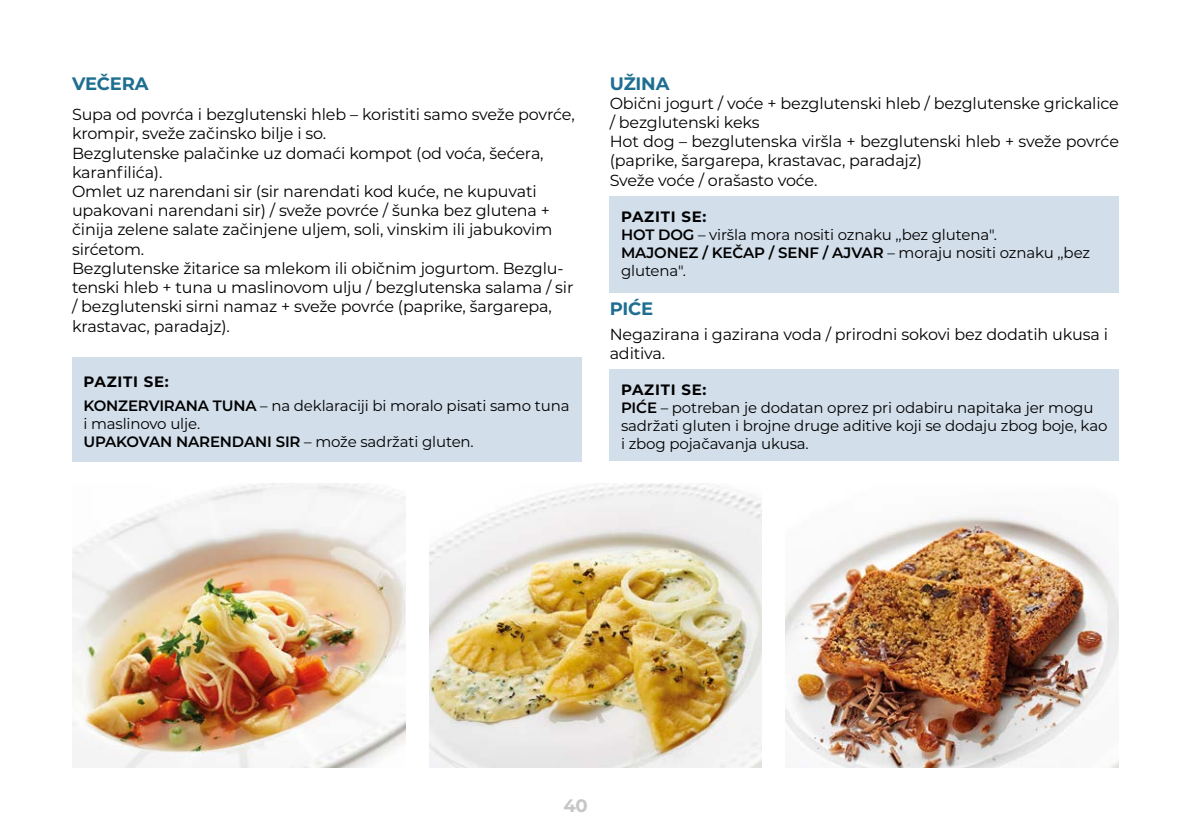
<style>
.page{position:relative;width:1191px;height:840px;background:#fff}
.page>*{position:absolute;margin:0;border:0;box-sizing:border-box;transform-origin:0 0}
.t1{font:700 18px "Montserrat";letter-spacing:-.01em;color:#1d6e90}
.t2{font:700 18px "Montserrat";color:#c6c6c5}
.t3{font:16px/19.2px "Montserrat";letter-spacing:-.01em;color:#000}
.t4{font:15px/18px "Montserrat";letter-spacing:-.01em;color:#000}
.s1{font-weight:700}
.s2{font-weight:600}
</style>
<div class="page">
<div style="left:72px;top:357px;width:509px;height:105px;background:#d2deea"></div>
<div style="left:609px;top:196px;width:510px;height:97px;background:#d2deea"></div>
<div style="left:609px;top:369px;width:510px;height:91px;background:#d2deea"></div>
<img style="left:72px;top:483px;width:333px;height:284px">
<img style="left:429px;top:483px;width:333px;height:284px">
<img style="left:786px;top:512px;width:333px;height:255px">
<p class="t1" style="left:72px;top:70px;width:78px">VEČERA</p>
<p class="t3" style="left:72px;top:104px;width:504px">Supa od povrća i bezglutenski hleb – koristiti samo sveže povrće, krompir, sveže začinsko bilje i so.<br>Bezglutenske palačinke uz domaći kompot (od voća, šećera, karanfilića).<br>Omlet uz narendani sir (sir narendati kod kuće, ne kupuvati upakovani narendani sir) / sveže povrće / šunka bez glutena + činija zelene salate začinjene uljem, soli, vinskim ili jabukovim sirćetom.<br>Bezglutenske žitarice sa mlekom ili običnim jogurtom. Bezglu&shy;tenski hleb + tuna u maslinovom ulju / bezglutenska salama / sir / bezglutenski sirni namaz + sveže povrće (paprike, šargarepa, krastavac, paradajz).</p>
<p class="t4" style="left:83px;top:369px;width:487px;line-height:23.6px"><span class="s1">PAZITI SE:<br></span><span class="s2">KONZERVIRANA TUNA</span> – na deklaraciji bi moralo pisati samo tuna</p>
<p class="t4" style="left:83px;top:414px;width:392px">i maslinovo ulje.<br><span class="s2">UPAKOVAN NARENDANI SIR</span> – može sadržati gluten.</p>
<p class="t1" style="left:609px;top:70px;width:61px">UŽINA</p>
<p class="t3" style="left:609px;top:93px;width:511px">Obični jogurt / voće + bezglutenski hleb / bezglutenske grickalice / bezglutenski keks<br>Hot dog – bezglutenska viršla + bezglutenski hleb + sveže povrće (paprike, šargarepa, krastavac, paradajz)<br>Sveže voće / orašasto voće.</p>
<p class="t4" style="left:621px;top:207px;width:470px"><span class="s1">PAZITI SE:<br></span><span class="s2">HOT DOG</span> – viršla mora nositi oznaku ,,bez glutena".<br><span class="s2">MAJONEZ / KEČAP / SENF / AJVAR</span> – moraju nositi oznaku ,,bez glutena".</p>
<p class="t1" style="left:609px;top:296px;width:45px">PIĆE</p>
<p class="t3" style="left:609px;top:324px;width:500px">Negazirana i gazirana voda / prirodni sokovi bez dodatih ukusa i aditiva.</p>
<p class="t4" style="left:621px;top:380px;width:488px"><span class="s1">PAZITI SE:<br></span><span class="s2">PIĆE</span> – potreban je dodatan oprez pri odabiru napitaka jer mogu sadržati gluten i brojne druge aditive koji se dodaju zbog boje, kao i zbog pojačavanja ukusa.</p>
<p class="t2" style="left:563px;top:791px;width:26px">40</p>
</div>
